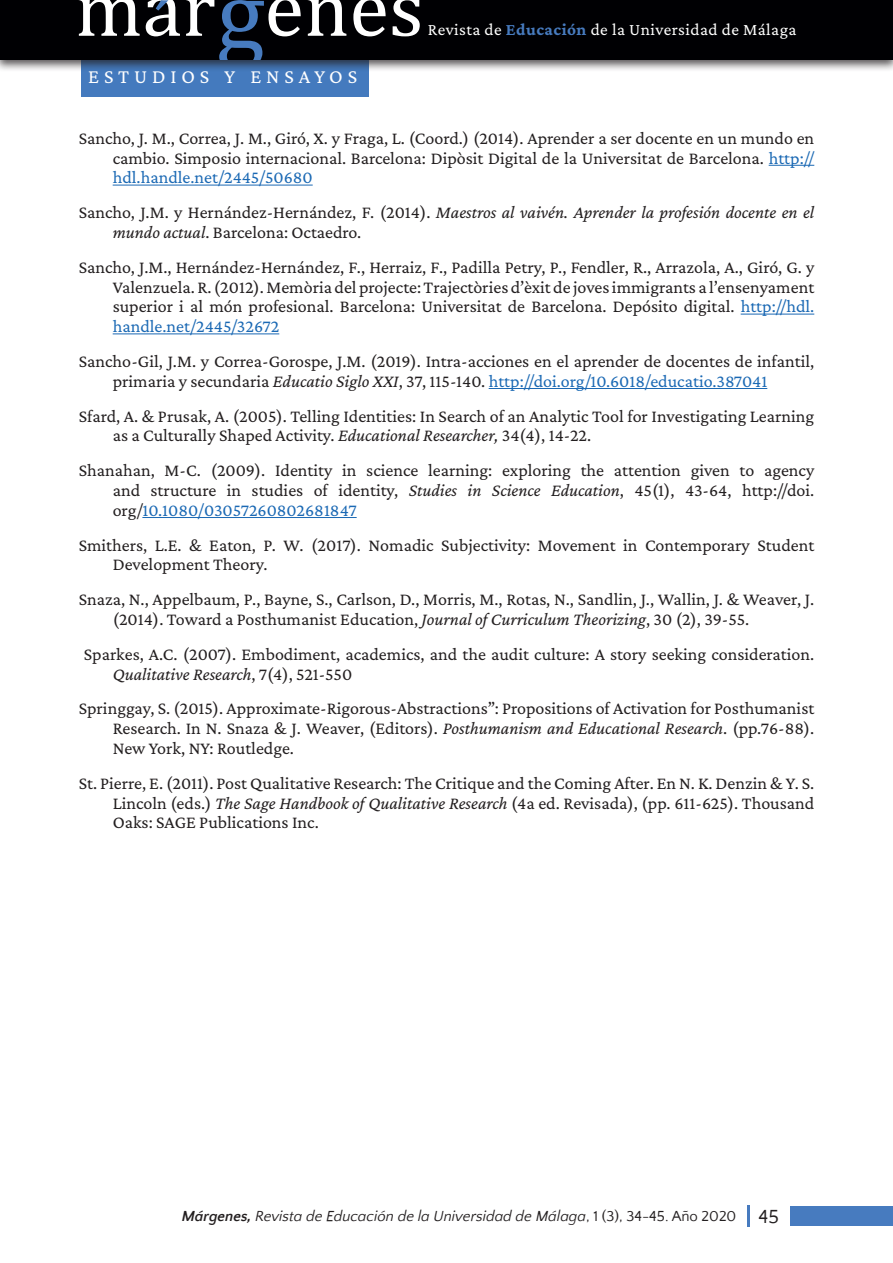
<style>
.page{position:relative;width:893px;height:1263px;background:#fff}
.page>*{position:absolute;margin:0;border:0;box-sizing:border-box;transform-origin:0 0}
.t1{font:20.25px "Crimson Pro";letter-spacing:.24em;color:#fff}
.t2{font:18px/19.8px "Crimson Pro";color:#231f20}
.t3{font:17.25px "Crimson Pro";letter-spacing:.025em;color:#fff}
.t4{font:italic 15px "Quattrocento Sans";color:#231f20}
.s1{font-weight:700;color:#477bbf}
.s2{color:#1b69b4}
.s3{font-style:italic}
.s4{font-weight:700}
.s5{font-style:normal}
.s6{font-style:normal;font-size:19.5px}
</style>
<div class="page">
<div style="left:81px;top:55px;width:288px;height:42px;background:#447abe"></div>
<div style="left:0;top:0;width:893px;height:72px;background:#231f20;opacity:.75"></div>
<div style="left:0;top:0;width:893px;height:60px;background:#000003"></div>
<svg style="left:78px;top:0;width:62px;height:36px"></svg>
<svg style="left:307px;top:0;width:39px;height:36px"></svg>
<svg style="left:353px;top:0;width:33px;height:36px"></svg>
<svg style="left:393px;top:0;width:27px;height:36px"></svg>
<svg style="left:146px;top:0;width:155px;height:59px"></svg>
<hr style="left:747px;top:1205px;width:3px;height:22px;background:#477bbf">
<div style="left:791px;top:1206px;width:102px;height:20px;background:#477bbf"></div>
<hr style="left:769px;top:165px;width:45px;height:1px;background:#1b69b4">
<hr style="left:113px;top:185px;width:200px;height:1px;background:#1b69b4">
<hr style="left:741px;top:314px;width:73px;height:1px;background:#1b69b4">
<hr style="left:113px;top:333px;width:166px;height:1px;background:#1b69b4">
<hr style="left:489px;top:388px;width:278px;height:1px;background:#1b69b4">
<hr style="left:142px;top:517px;width:215px;height:1px;background:#1b69b4">
<p class="t1" style="left:88px;top:64px;width:270px">ESTUDIOS Y ENSAYOS</p>
<p class="t3" style="left:428px;top:18px;width:370px">Revista de <span class="s1">Educación</span> de la Universidad de Málaga</p>
<p class="t2" style="left:113px;top:128px;width:703px;text-align:justify;text-indent:-34px">Sancho, J. M., Correa, J. M., Giró, X. y Fraga, L. (Coord.) (2014). Aprender a ser docente en un mundo en cambio. Simposio internacional. Barcelona: Dipòsit Digital de la Universitat de Barcelona. <span class="s2">http:// hdl.handle.net/2445/50680</span></p>
<p class="t2" style="left:113px;top:202px;width:703px;text-indent:-34px">Sancho, J.M. y Hernández-Hernández, F. (2014). <span class="s3">Maestros al vaivén. Aprender la profesión docente en el mundo actual</span>. Barcelona: Octaedro.</p>
<p class="t2" style="left:113px;top:257px;width:703px;text-align:justify;text-indent:-34px">Sancho, J.M., Hernández-Hernández, F., Herraiz, F., Padilla Petry, P., Fendler, R., Arrazola, A., Giró, G. y Valenzuela. R. (2012). Memòria del projecte: Trajectòries d’èxit de joves immigrants a l’ensenyament superior i al món profesional. Barcelona: Universitat de Barcelona. Depósito digital. <span class="s2">http://hdl. handle.net/2445/32672</span></p>
<p class="t2" style="left:113px;top:351px;width:703px;text-indent:-34px">Sancho-Gil, J.M. y Correa-Gorospe, J.M. (2019). Intra-acciones en el aprender de docentes de infantil, primaria y secundaria <span class="s3">Educatio Siglo XXI</span>, 37, 115-140. <span class="s2">http://doi.org/10.6018/educatio.387041</span></p>
<p class="t2" style="left:113px;top:405px;width:703px;text-indent:-34px">Sfard, A. &amp; Prusak, A. (2005). Telling Identities: In Search of an Analytic Tool for Investigating Learning as a Culturally Shaped Activity. <span class="s3">Educational Researcher,</span> 34(4), 14-22.</p>
<p class="t2" style="left:113px;top:460px;width:703px;text-align:justify;text-indent:-34px">Shanahan, M-C. (2009). Identity in science learning: exploring the attention given to agency and structure in studies of identity, <span class="s3">Studies in Science Education</span>, 45(1), 43-64, http://doi. org/<span class="s2">10.1080/03057260802681847</span></p>
<p class="t2" style="left:113px;top:534px;width:703px;text-indent:-34px">Smithers, L.E. &amp; Eaton, P. W. (2017). Nomadic Subjectivity: Movement in Contemporary Student<br>Development Theory.</p>
<p class="t2" style="left:113px;top:589px;width:703px;text-indent:-34px">Snaza, N., Appelbaum, P., Bayne, S., Carlson, D., Morris, M., Rotas, N., Sandlin, J., Wallin, J. &amp; Weaver, J. (2014). Toward a Posthumanist Education, <span class="s3">Journal of Curriculum Theorizing</span>, 30 (2), 39-55.</p>
<p class="t2" style="left:113px;top:644px;width:703px;text-indent:-29px">Sparkes, A.C. (2007). Embodiment, academics, and the audit culture: A story seeking consideration.<br><span class="s3">Qualitative Research</span>, 7(4), 521-550</p>
<p class="t2" style="left:113px;top:698px;width:703px;text-align:justify;text-indent:-34px">Springgay, S. (2015). Approximate-Rigorous-Abstractions”: Propositions of Activation for Posthumanist Research. In N. Snaza &amp; J. Weaver, (Editors). <span class="s3">Posthumanism and Educational Research</span>. (pp.76-88).<br>New York, NY: Routledge.</p>
<p class="t2" style="left:113px;top:773px;width:703px;text-align:justify;text-indent:-34px">St. Pierre, E. (2011). Post Qualitative Research: The Critique and the Coming After. En N. K. Denzin &amp; Y. S.<br>Lincoln (eds.) <span class="s3">The Sage Handbook of Qualitative Research</span> (4a ed. Revisada), (pp. 611-625). Thousand Oaks: SAGE Publications Inc.</p>
<p class="t4" style="left:182px;top:1208px;width:598px"><span class="s4">Márgenes,</span> Revista de Educación de la Universidad de Málaga<span class="s5">, 1 (3), 34-45. Año 2020</span> <span class="s6">45</span></p>
</div>
